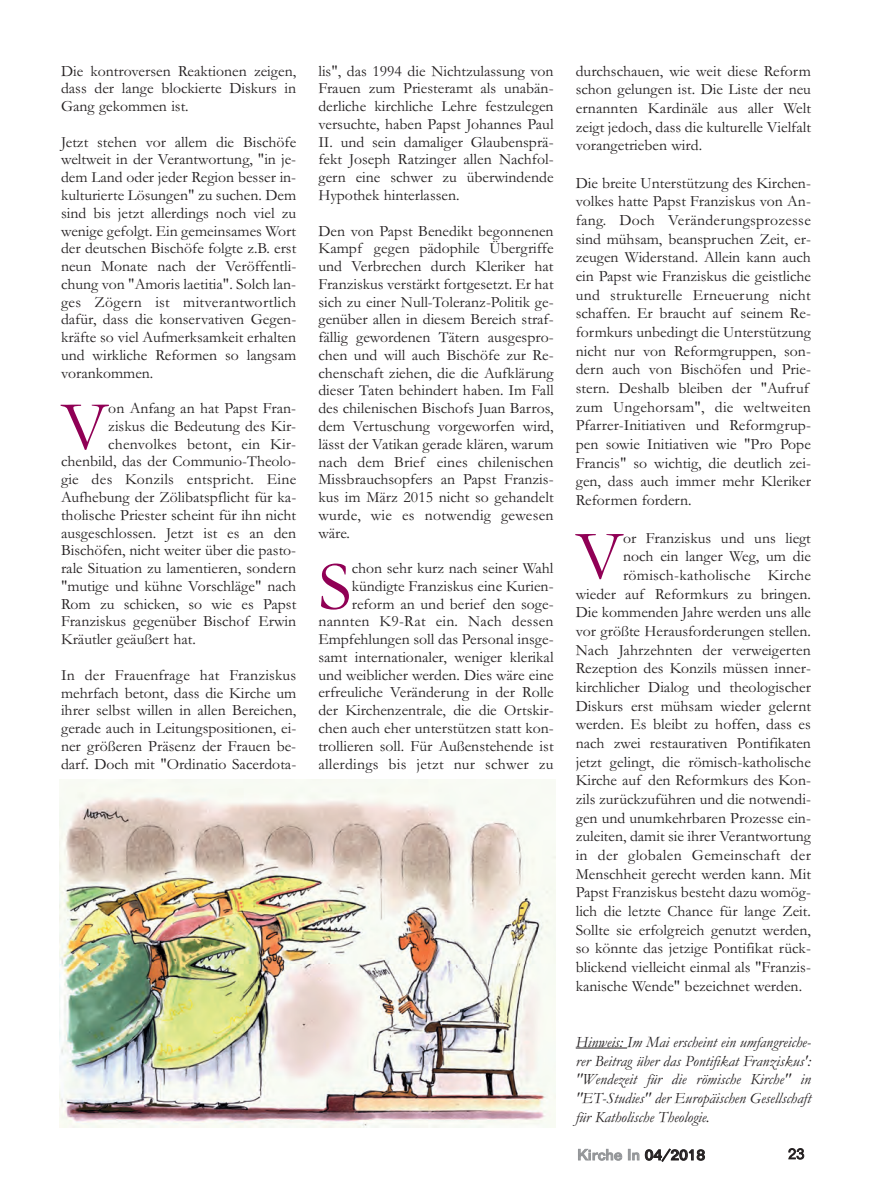
<style>
.page{position:relative;width:872px;height:1191px;background:#fff}
.page>*{position:absolute;margin:0;border:0;box-sizing:border-box;transform-origin:0 0}
.t1{font:69.9px "Garamond";color:#900055}
.t2{font:15.75px/17.7px "Garamond";color:#231f20;text-align:justify}
.t3{font:italic 15.75px/18.6px "Garamond";color:#231f20;text-align:justify}
.t4{font:15.75px "Garamond";letter-spacing:.02em;color:#231f20}
.t5{font:500 15px "Folio BT";letter-spacing:-.005em;color:#939598}
.t6{font:300 15px "Folio BT";color:#231f20}
.s1{color:#231f20}
</style>
<div class="page">
<hr style="left:576px;top:1047px;width:51px;height:1px;background:#231f20">
<img style="left:60px;top:780px;width:495px;height:347px">
<p class="t2" style="left:61px;top:61px;width:237px">Die kontroversen Reaktionen zeigen, dass der lange blockierte Diskurs in Gang gekommen ist.</p>
<p class="t2" style="left:61px;top:132px;width:237px">Jetzt stehen vor allem die Bischöfe weltweit in der Verantwortung, "in je&shy;dem Land oder jeder Region besser in&shy;kulturierte Lösungen" zu suchen. Dem sind bis jetzt allerdings noch viel zu wenige gefolgt. Ein gemeinsames Wort der deutschen Bischöfe folgte z.B. erst neun Monate nach der Veröffentli&shy;chung von "Amoris laetitia". Solch lan&shy;ges Zögern ist mitverantwortlich dafür, dass die konservativen Gegen&shy;kräfte so viel Aufmerksamkeit erhalten und wirkliche Reformen so langsam vorankommen.</p>
<h1 class="t1" style="left:61px;top:383px;width:49px">V</h1>
<p class="t2" style="left:108px;top:399px;width:189px">on Anfang an hat Papst Fran-</p>
<p class="t2" style="left:108px;top:416px;width:189px">ziskus die Bedeutung des Kir-</p>
<p class="t2" style="left:108px;top:434px;width:189px">chenvolkes betont, ein Kir-</p>
<p class="t2" style="left:61px;top:452px;width:237px">chenbild, das der Communio-Theolo-</p>
<p class="t4" style="left:61px;top:469px;width:237px">gie des Konzils entspricht. Eine</p>
<p class="t2" style="left:61px;top:488px;width:237px">Aufhebung der Zölibatspflicht für ka-</p>
<p class="t2" style="left:61px;top:505px;width:237px">tholische Priester scheint für ihn nicht</p>
<p class="t2" style="left:61px;top:523px;width:237px">ausgeschlossen. Jetzt ist es an den</p>
<p class="t2" style="left:61px;top:541px;width:237px">Bischöfen, nicht weiter über die pasto-</p>
<p class="t2" style="left:61px;top:559px;width:237px">rale Situation zu lamentieren, sondern</p>
<p class="t2" style="left:61px;top:576px;width:237px">"mutige und kühne Vorschläge" nach</p>
<p class="t2" style="left:61px;top:594px;width:237px">Rom zu schicken, so wie es Papst</p>
<p class="t2" style="left:61px;top:612px;width:237px">Franziskus gegenüber Bischof Erwin</p>
<p class="t2" style="left:61px;top:630px;width:136px">Kräutler geäußert hat.</p>
<p class="t2" style="left:61px;top:665px;width:237px">In der Frauenfrage hat Franziskus mehrfach betont, dass die Kirche um ihrer selbst willen in allen Bereichen, gerade auch in Leitungspositionen, ei&shy;ner größeren Präsenz der Frauen be&shy;darf. Doch mit "Ordinatio Sacerdota-</p>
<p class="t2" style="left:318px;top:61px;width:237px">lis", das 1994 die Nichtzulassung von Frauen zum Priesteramt als unabän&shy;derliche kirchliche Lehre festzulegen versuchte, haben Papst Johannes Paul II. und sein damaliger Glaubensprä&shy;fekt Joseph Ratzinger allen Nachfol&shy;gern eine schwer zu überwindende Hypothek hinterlassen.</p>
<p class="t2" style="left:318px;top:221px;width:237px">Den von Papst Benedikt begonnenen Kampf gegen pädophile Übergriffe und Verbrechen durch Kleriker hat Franziskus verstärkt fortgesetzt. Er hat sich zu einer Null-Toleranz-Politik ge&shy;genüber allen in diesem Bereich straf&shy;fällig gewordenen Tätern ausgespro&shy;chen und will auch Bischöfe zur Re&shy;chenschaft ziehen, die die Aufklärung dieser Taten behindert haben. Im Fall des chilenischen Bischofs Juan Barros, dem Vertuschung vorgeworfen wird, lässt der Vatikan gerade klären, warum nach dem Brief eines chilenischen Missbrauchsopfers an Papst Franzis&shy;kus im März 2015 nicht so gehandelt wurde, wie es notwendig gewesen wäre.</p>
<h1 class="t1" style="left:318px;top:543px;width:35px">S</h1>
<p class="t2" style="left:318px;top:559px;width:237px;text-align:right">chon sehr kurz nach seiner Wahl kündigte Franziskus eine Kurien&shy;reform an und berief den soge&shy;nannten K9-Rat ein. Nach dessen Empfehlungen soll das Personal insge&shy;samt internationaler, weniger klerikal und weiblicher werden. Dies wäre eine erfreuliche Veränderung in der Rolle der Kirchenzentrale, die die Ortskir&shy;chen auch eher unterstützen statt kon&shy;trollieren soll. Für Außenstehende ist allerdings bis jetzt nur schwer zu</p>
<p class="t2" style="left:576px;top:61px;width:237px;line-height:18.6px">durchschauen, wie weit diese Reform schon gelungen ist. Die Liste der neu ernannten Kardinäle aus aller Welt zeigt jedoch, dass die kulturelle Vielfalt vorangetrieben wird.</p>
<p class="t2" style="left:576px;top:173px;width:237px;line-height:18.6px;text-align:left">Die breite Unterstützung des Kirchen&shy;volkes hatte Papst Franziskus von An&shy;fang. Doch Veränderungsprozesse sind mühsam, beanspruchen Zeit, er&shy;zeugen Widerstand. Allein kann auch ein Papst wie Franziskus die geistliche und strukturelle Erneuerung nicht schaffen. Er braucht auf seinem Re&shy;formkurs unbedingt die Unterstützung nicht nur von Reformgruppen, son&shy;dern auch von Bischöfen und Prie&shy;stern. Deshalb bleiben der "Aufruf zum Ungehorsam", die weltweiten Pfarrer-Initiativen und Reformgrup&shy;pen sowie Initiativen wie "Pro Pope Francis" so wichtig, die deutlich zei&shy;gen, dass auch immer mehr Kleriker Reformen fordern.</p>
<h1 class="t1" style="left:576px;top:513px;width:49px">V</h1>
<p class="t2" style="left:623px;top:528px;width:189px">or Franziskus und uns liegt</p>
<p class="t2" style="left:623px;top:547px;width:189px">noch ein langer Weg, um die</p>
<p class="t4" style="left:623px;top:565px;width:189px">römisch-katholische Kirche</p>
<p class="t2" style="left:576px;top:584px;width:237px">wieder auf Reformkurs zu bringen.</p>
<p class="t2" style="left:576px;top:603px;width:237px">Die kommenden Jahre werden uns alle</p>
<p class="t2" style="left:576px;top:621px;width:237px">vor größte Herausforderungen stellen.</p>
<p class="t2" style="left:576px;top:640px;width:237px">Nach Jahrzehnten der verweigerten</p>
<p class="t2" style="left:576px;top:659px;width:237px">Rezeption des Konzils müssen inner-</p>
<p class="t2" style="left:576px;top:677px;width:237px">kirchlicher Dialog und theologischer</p>
<p class="t2" style="left:576px;top:696px;width:237px">Diskurs erst mühsam wieder gelernt</p>
<p class="t2" style="left:576px;top:715px;width:237px">werden. Es bleibt zu hoffen, dass es</p>
<p class="t2" style="left:576px;top:733px;width:237px">nach zwei restaurativen Pontifikaten</p>
<p class="t2" style="left:576px;top:752px;width:237px">jetzt gelingt, die römisch-katholische</p>
<p class="t2" style="left:576px;top:771px;width:237px">Kirche auf den Reformkurs des Kon-</p>
<p class="t2" style="left:576px;top:789px;width:237px">zils zurückzuführen und die notwendi-</p>
<p class="t2" style="left:576px;top:808px;width:237px">gen und unumkehrbaren Prozesse ein-</p>
<p class="t2" style="left:576px;top:827px;width:237px">zuleiten, damit sie ihrer Verantwortung</p>
<p class="t4" style="left:576px;top:845px;width:237px">in der globalen Gemeinschaft der</p>
<p class="t2" style="left:576px;top:864px;width:237px">Menschheit gerecht werden kann. Mit</p>
<p class="t2" style="left:576px;top:883px;width:237px">Papst Franziskus besteht dazu womög-</p>
<p class="t2" style="left:576px;top:901px;width:237px">lich die letzte Chance für lange Zeit.</p>
<p class="t2" style="left:576px;top:920px;width:237px">Sollte sie erfolgreich genutzt werden,</p>
<p class="t2" style="left:576px;top:939px;width:237px">so könnte das jetzige Pontifikat rück-</p>
<p class="t2" style="left:576px;top:957px;width:237px">blickend vielleicht einmal als "Franzis-</p>
<p class="t2" style="left:576px;top:976px;width:228px">kanische Wende" bezeichnet werden.</p>
<p class="t3" style="left:576px;top:1032px;width:237px">Hinweis: Im Mai erscheint ein umfangreiche&shy;rer Beitrag über das Pontifikat Franziskus': "Wendezeit für die römische Kirche" in "ET-Studies" der Europäischen Gesellschaft für Katholische Theologie.</p>
<p class="t5" style="left:577px;top:1146px;width:129px">Kirche In <span class="s1">04/2018</span></p>
<p class="t6" style="left:788px;top:1145px;width:18px">23</p>
</div>
